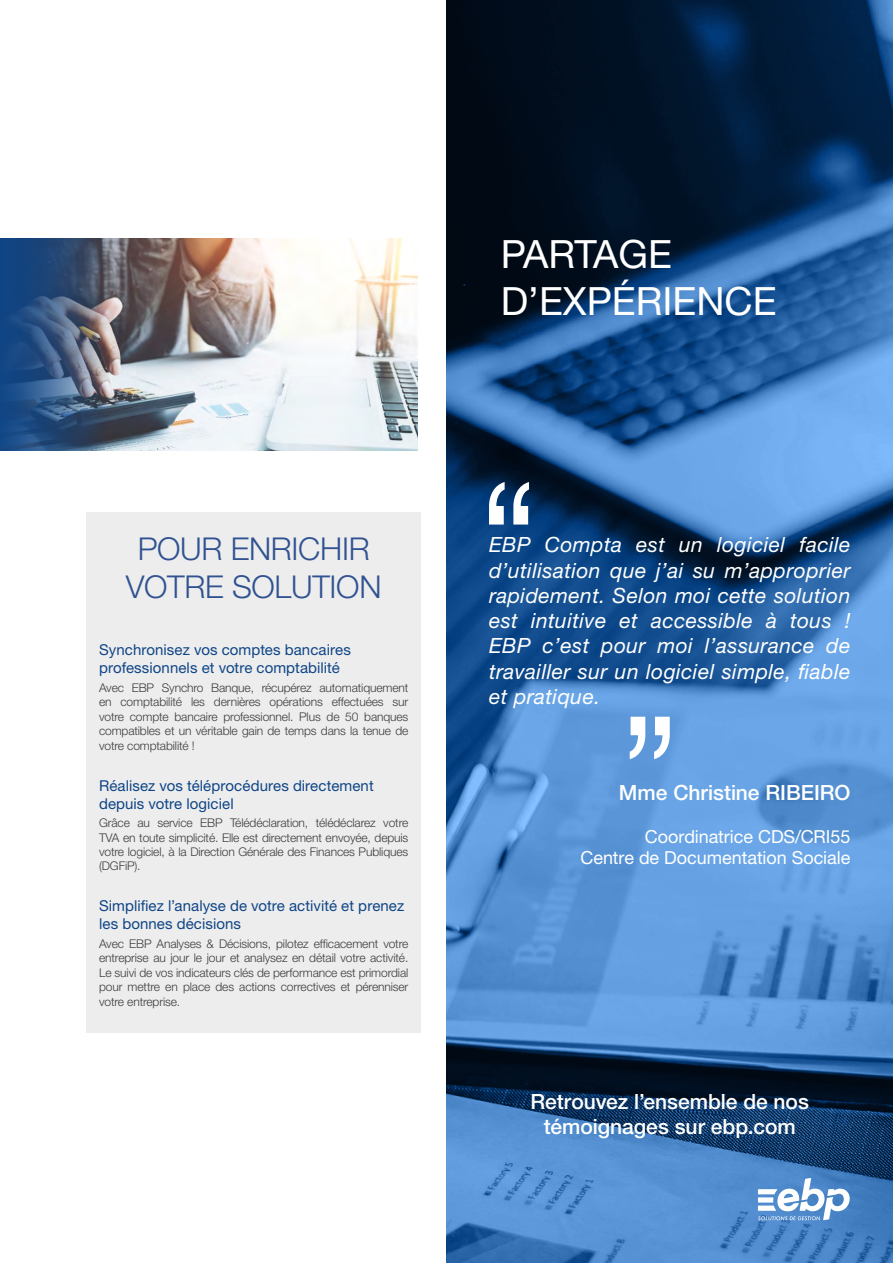
<style>
.page{position:relative;width:893px;height:1263px;background:#fff}
.page>*{position:absolute;margin:0;border:0;box-sizing:border-box;transform-origin:0 0}
.t1{font:39px/46.8px "Helvetica Neue LT Std";color:#fff}
.t2{font:300 31.5px/37.8px "Helvetica Neue LT Std";letter-spacing:-.01em;color:#305291;text-align:center}
.t3{font:italic 21px/25.2px "Helvetica Neue LT Std";letter-spacing:.02em;color:#fff;text-align:justify}
.t4{font:500 21px/25.2px "Helvetica Neue LT Std";color:#fff;text-align:center}
.t5{font:18px/21.6px "Helvetica Neue LT Std";letter-spacing:-.005em;color:#fff;text-align:right}
.t6{font:15px/18px "Helvetica Neue LT Std";letter-spacing:.005em;color:#0f4586}
.t7{font:300 12px/14.4px "Helvetica Neue LT Std";letter-spacing:-.01em;color:#3c3c3b;text-align:justify}
</style>
<div class="page">
<img style="left:446px;top:0;width:447px;height:1263px">
<svg style="left:489px;top:482px;width:40px;height:42px"></svg>
<svg style="left:630px;top:717px;width:40px;height:42px"></svg>
<div style="left:86px;top:512px;width:335px;height:521px;background:#ededed"></div>
<img style="left:106px;top:238px;width:312px;height:213px">
<svg style="left:758px;top:1178px;width:92px;height:42px"></svg>
<img style="left:0;top:238px;width:106px;height:213px">
<h1 class="t1" style="left:501px;top:230px;width:277px">PARTAGE<br>D’EXPÉRIENCE</h1>
<h2 class="t2" style="left:126px;top:529px;width:257px">POUR ENRICHIR<br>VOTRE SOLUTION</h2>
<p class="t6" style="left:99px;top:641px;width:253px">Synchronisez vos comptes bancaires professionnels et votre comptabilité</p>
<p class="t7" style="left:99px;top:680px;width:311px">Avec EBP Synchro Banque, récupérez automatiquement en comptabilité les dernières opérations effectuées sur votre compte bancaire professionnel. Plus de 50 banques compatibles et un véritable gain de temps dans la tenue de votre comptabilité !</p>
<p class="t6" style="left:99px;top:776px;width:276px">Réalisez vos téléprocédures directement depuis votre logiciel</p>
<p class="t7" style="left:99px;top:815px;width:311px">Grâce au service EBP Télédéclaration, télédéclarez votre TVA en toute simplicité. Elle est directement envoyée, depuis votre logiciel, à la Direction Générale des Finances Publiques (DGFiP).</p>
<p class="t6" style="left:99px;top:897px;width:307px">Simplifiez l’analyse de votre activité et prenez les bonnes décisions</p>
<p class="t7" style="left:99px;top:936px;width:311px">Avec EBP Analyses &amp; Décisions, pilotez efficacement votre entreprise au jour le jour et analysez en détail votre activité.<br>Le suivi de vos indicateurs clés de performance est primordial pour mettre en place des actions correctives et pérenniser votre entreprise.</p>
<h3 class="t3" style="left:489px;top:532px;width:363px">EBP Compta est un logiciel facile d’utilisation que j’ai su m’approprier rapidement. Selon moi cette solution est intuitive et accessible à tous !<br>EBP c’est pour moi l’assurance de travailler sur un logiciel simple, fiable et pratique.</h3>
<h3 class="t4" style="left:619px;top:779px;width:233px">Mme Christine RIBEIRO</h3>
<h3 class="t5" style="left:580px;top:825px;width:272px">Coordinatrice CDS/CRI55<br>Centre de Documentation Sociale</h3>
<h3 class="t4" style="left:531px;top:1088px;width:280px">Retrouvez l’ensemble de nos témoignages sur ebp.com</h3>
</div>
